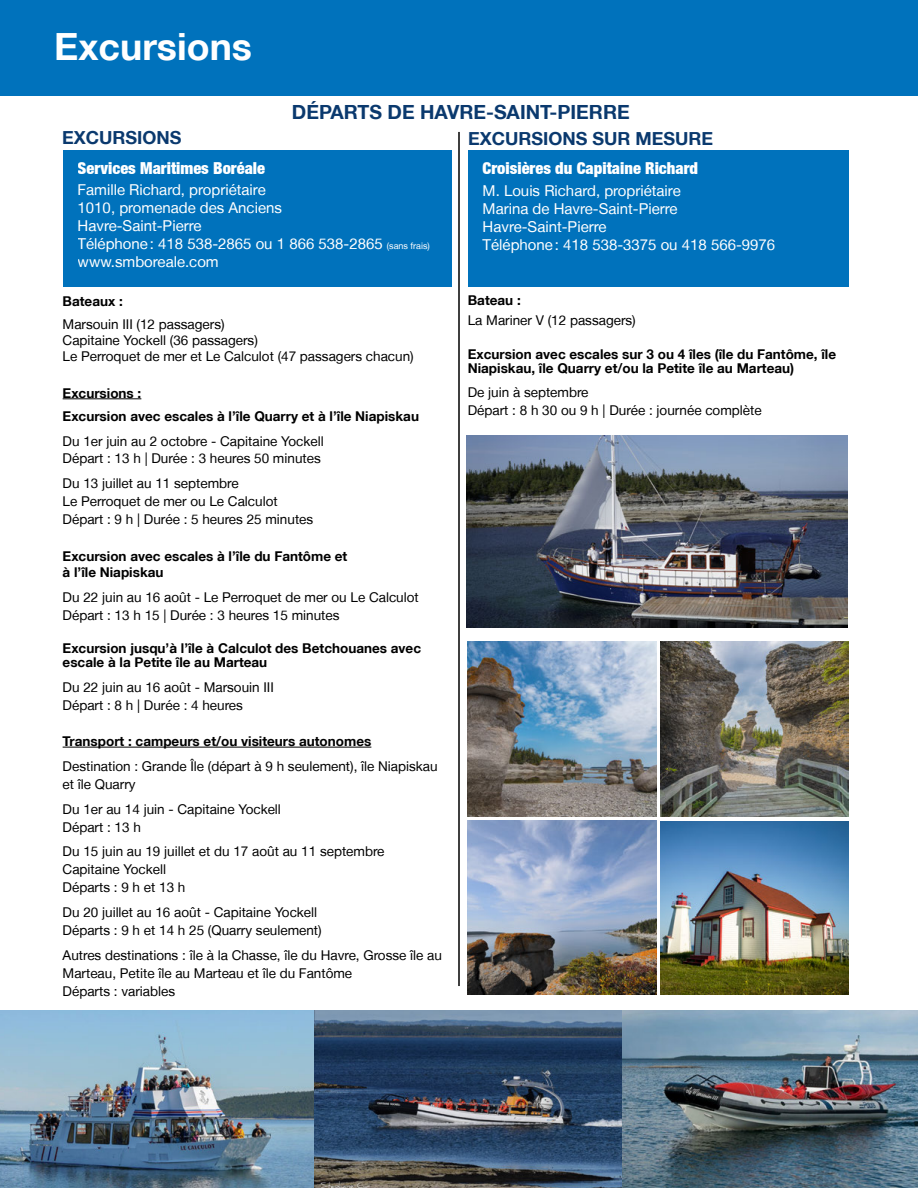
<style>
.page{position:relative;width:918px;height:1188px;background:#fff}
.page>*{position:absolute;margin:0;border:0;box-sizing:border-box;transform-origin:0 0}
.t1{font:700 37.5px "Helvetica Neue LT";color:#fff}
.t2{font:700 19.5px "Helvetica Neue LT";color:#0a396e}
.t3{font:700 18px "Helvetica Neue LT";color:#0a396e}
.t4{font:900 condensed 16.5px "Helvetica Neue";color:#fff}
.t5{font:15px/18px "Helvetica Neue LT";color:#fff}
.t6{font:13.5px/18px "Helvetica Neue LT";color:#000}
.t7{font:700 13.5px/13.5px "Helvetica Neue LT";color:#000}
.s1{font-size:9px}
</style>
<div class="page">
<hr style="left:63px;top:398px;width:78px;height:1px;background:#000">
<hr style="left:63px;top:747px;width:308px;height:1px;background:#000">
<div style="left:63px;top:150px;width:388px;height:137px;background:#0072bc"></div>
<hr style="left:458px;top:132px;width:2px;height:854px;background:#000">
<div style="left:0;top:0;width:918px;height:95px;background:#0072bc"></div>
<img style="left:0;top:1010px;width:918px;height:178px">
<div style="left:468px;top:151px;width:381px;height:136px;background:#0072bc"></div>
<img style="left:467px;top:435px;width:381px;height:193px">
<img style="left:468px;top:642px;width:189px;height:174px">
<img style="left:661px;top:642px;width:188px;height:174px">
<img style="left:468px;top:821px;width:189px;height:174px">
<img style="left:661px;top:821px;width:188px;height:174px">
<h1 class="t1" style="left:54px;top:24px;width:199px">Excursions</h1>
<h2 class="t2" style="left:292px;top:100px;width:339px">DÉPARTS DE HAVRE-SAINT-PIERRE</h2>
<h3 class="t3" style="left:62px;top:127px;width:121px">EXCURSIONS</h3>
<h3 class="t3" style="left:468px;top:128px;width:247px">EXCURSIONS SUR MESURE</h3>
<p class="t4" style="left:78px;top:158px;width:189px">Services Maritimes Boréale</p>
<p class="t5" style="left:78px;top:181px;width:354px">Famille Richard, propriétaire<br>1010, promenade des Anciens<br>Havre-Saint-Pierre<br>Téléphone: 418 538-2865 ou 1 866 538-2865 <span class="s1">(sans frais) </span>www.smboreale.com</p>
<p class="t7" style="left:63px;top:294px;width:62px">Bateaux :</p>
<p class="t6" style="left:63px;top:316px;width:353px;line-height:16.2px">Marsouin III (12 passagers)<br>Capitaine Yockell (36 passagers)<br>Le Perroquet de mer et Le Calculot (47 passagers chacun)</p>
<p class="t7" style="left:63px;top:381px;width:358px;line-height:23px">Excursions :<br>Excursion avec escales à l’île Quarry et à l’île Niapiskau</p>
<p class="t6" style="left:63px;top:432px;width:263px">Du 1er juin au 2 octobre - Capitaine Yockell<br>Départ : 13 h | Durée : 3 heures 50 minutes</p>
<p class="t6" style="left:63px;top:474px;width:252px">Du 13 juillet au 11 septembre<br>Le Perroquet de mer ou Le Calculot<br>Départ : 9 h | Durée : 5 heures 25 minutes</p>
<p class="t7" style="left:63px;top:547px;width:286px;line-height:16.2px">Excursion avec escales à l’île du Fantôme et à l’île Niapiskau</p>
<p class="t6" style="left:63px;top:588px;width:358px">Du 22 juin au 16 août - Le Perroquet de mer ou Le Calculot<br>Départ : 13 h 15 | Durée : 3 heures 15 minutes</p>
<p class="t7" style="left:63px;top:642px;width:360px">Excursion jusqu’à l’île à Calculot des Betchouanes avec escale à la Petite île au Marteau</p>
<p class="t6" style="left:63px;top:678px;width:213px">Du 22 juin au 16 août - Marsouin III<br>Départ : 8 h | Durée : 4 heures</p>
<p class="t7" style="left:63px;top:734px;width:310px">Transport : campeurs et/ou visiteurs autonomes</p>
<p class="t6" style="left:63px;top:757px;width:377px">Destination : Grande Île (départ à 9 h seulement), île Niapiskau et île Quarry</p>
<p class="t6" style="left:63px;top:800px;width:220px">Du 1er au 14 juin - Capitaine Yockell<br>Départ : 13 h</p>
<p class="t6" style="left:63px;top:842px;width:323px">Du 15 juin au 19 juillet et du 17 août au 11 septembre<br>Capitaine Yockell<br>Départs : 9 h et 13 h</p>
<p class="t6" style="left:63px;top:903px;width:261px">Du 20 juillet au 16 août - Capitaine Yockell<br>Départs : 9 h et 14 h 25 (Quarry seulement)</p>
<p class="t6" style="left:63px;top:946px;width:381px">Autres destinations : île à la Chasse, île du Havre, Grosse île au<br>Marteau, Petite île au Marteau et île du Fantôme<br>Départs : variables</p>
<p class="t4" style="left:483px;top:158px;width:217px">Croisières du Capitaine Richard</p>
<p class="t5" style="left:483px;top:181px;width:294px">M. Louis Richard, propriétaire<br>Marina de Havre-Saint-Pierre<br>Havre-Saint-Pierre<br>Téléphone: 418 538-3375 ou 418 566-9976</p>
<p class="t7" style="left:468px;top:293px;width:55px">Bateau :</p>
<p class="t6" style="left:468px;top:312px;width:170px">La Mariner V (12 passagers)</p>
<p class="t7" style="left:468px;top:347px;width:370px">Excursion avec escales sur 3 ou 4 îles (île du Fantôme, île<br>Niapiskau, île Quarry et/ou la Petite île au Marteau)</p>
<p class="t6" style="left:468px;top:384px;width:295px">De juin à septembre<br>Départ : 8 h 30 ou 9 h | Durée : journée complète</p>
</div>
